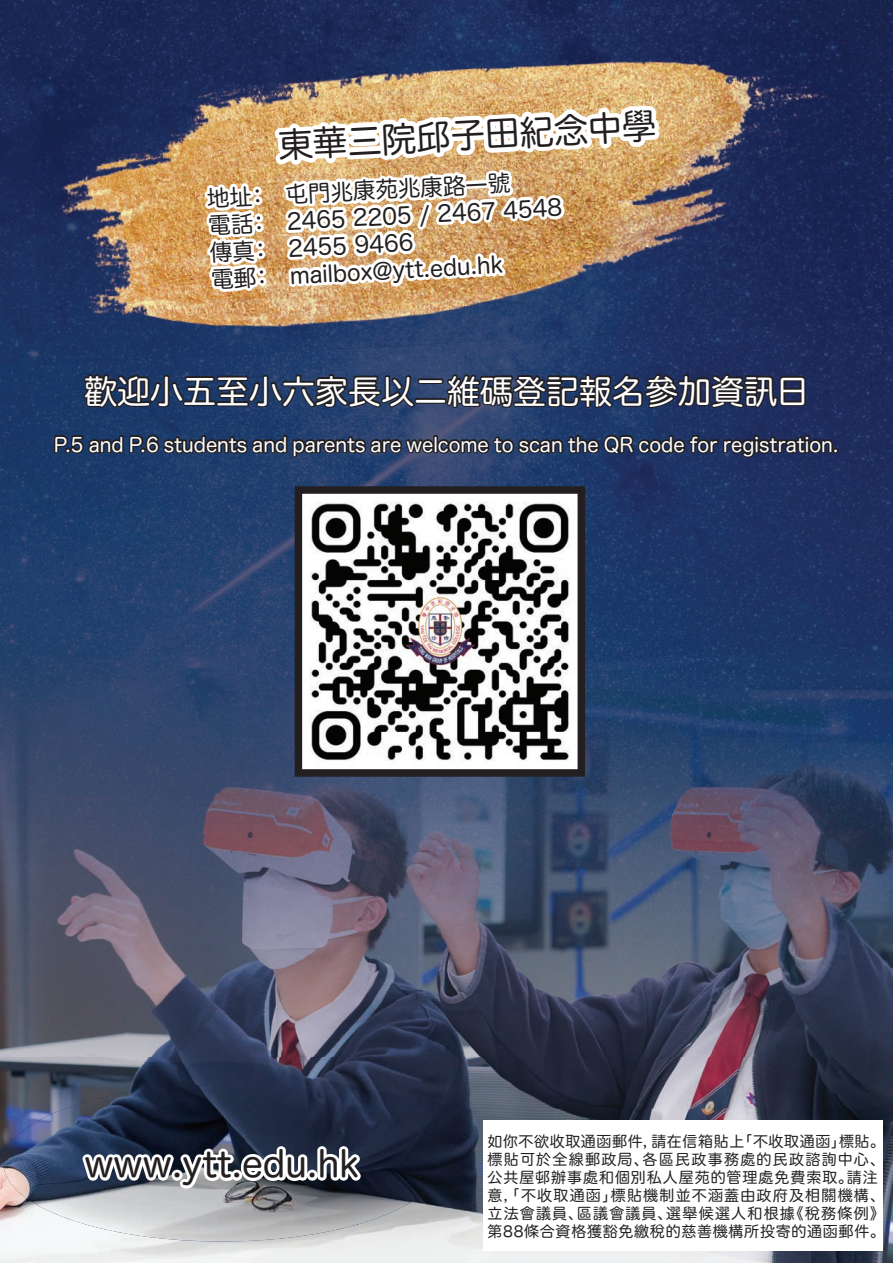
<style>
.page{position:relative;width:893px;height:1263px;background:#fff}
.page>*{position:absolute;margin:0;border:0;box-sizing:border-box;transform-origin:0 0}
.t1{font:36px "Hira Maru Pro W4";color:#231f20}
.t2{font:34.5px "Hira Maru Pro N W4";color:#231f20}
.t3{font:33px "Hira Maru Pro N W4";color:#fff}
.t4{font:22.5px/27px "Hira Maru Pro W4";color:#231f20}
.t5{font:19.5px "Hira Maru Pro N W4";color:#fff}
.t6{font:15px/18px "Hira Maru Pro N W4";letter-spacing:.065em;color:#231f20}
</style>
<div class="page">
<div style="left:0;top:0;width:52px;height:99px;background:#182754"></div>
<div style="left:839px;top:0;width:54px;height:49px;background:#18234d"></div>
<img style="left:841px;top:49px;width:52px;height:596px">
<img style="left:0;top:99px;width:52px;height:546px">
<img style="left:585px;top:517px;width:98px;height:128px">
<div style="left:683px;top:340px;width:158px;height:305px;background:#1d3364"></div>
<img style="left:52px;top:517px;width:243px;height:128px">
<img style="left:0;top:645px;width:893px;height:412px">
<img style="left:0;top:1057px;width:99px;height:206px">
<img style="left:99px;top:1057px;width:794px;height:51px">
<img style="left:347px;top:1108px;width:149px;height:155px">
<img style="left:496px;top:1108px;width:397px;height:52px">
<img style="left:844px;top:1160px;width:49px;height:103px">
<img style="left:496px;top:1251px;width:348px;height:12px">
<img style="left:3px;top:1085px;width:437px;height:156px">
<svg style="left:79px;top:1124px;width:287px;height:85px"></svg>
<img style="left:27px;top:56px;width:25px;height:210px">
<div style="left:839px;top:24px;width:21px;height:198px;background:#182351"></div>
<div style="left:38px;top:241px;width:14px;height:123px;background:#1b3160"></div>
<img style="left:839px;top:222px;width:27px;height:118px">
<svg style="left:295px;top:517px;width:290px;height:260px"></svg>
<svg style="left:52px;top:0;width:787px;height:517px;background:#5e5f6e"></svg>
<div style="left:483px;top:1121px;width:399px;height:130px;background:#fff"></div>
<h2 class="t2" style="left:277px;top:115px;width:380px;rotate:-3deg">東華三院邱子田紀念中學</h2>
<h3 class="t4" style="left:206px;top:184px;width:356px;rotate:-3deg">地址： 屯門兆康苑兆康路一號<br>電話： 2465 2205 / 2467 4548傳真： 2455 9466<br>電郵： mailbox@ytt.edu.hk</h3>
<h3 class="t3" style="left:84px;top:363px;width:727px">歡迎小五至小六家長以二維碼登記報名參加資訊日</h3>
<h3 class="t5" style="left:54px;top:427px;width:786px">P.5 and P.6 students and parents are welcome to scan the QR code for registration.</h3>
<h1 class="t1" style="left:85px;top:1132px;width:276px">www.ytt.edu.hk</h1>
<p class="t6" style="left:487px;top:1131px;width:399px">如你不欲收取通函郵件，請在信箱貼上「不收取通函」標貼。標貼可於全線郵政局、各區民政事務處的民政諮詢中心、公共屋邨辦事處和個別私人屋苑的管理處免費索取。請注意，「不收取通函」標貼機制並不涵蓋由政府及相關機構、立法會議員、區議會議員、選舉候選人和根據《稅務條例》第88條合資格獲豁免繳稅的慈善機構所投寄的通函郵件。</p>
</div>
